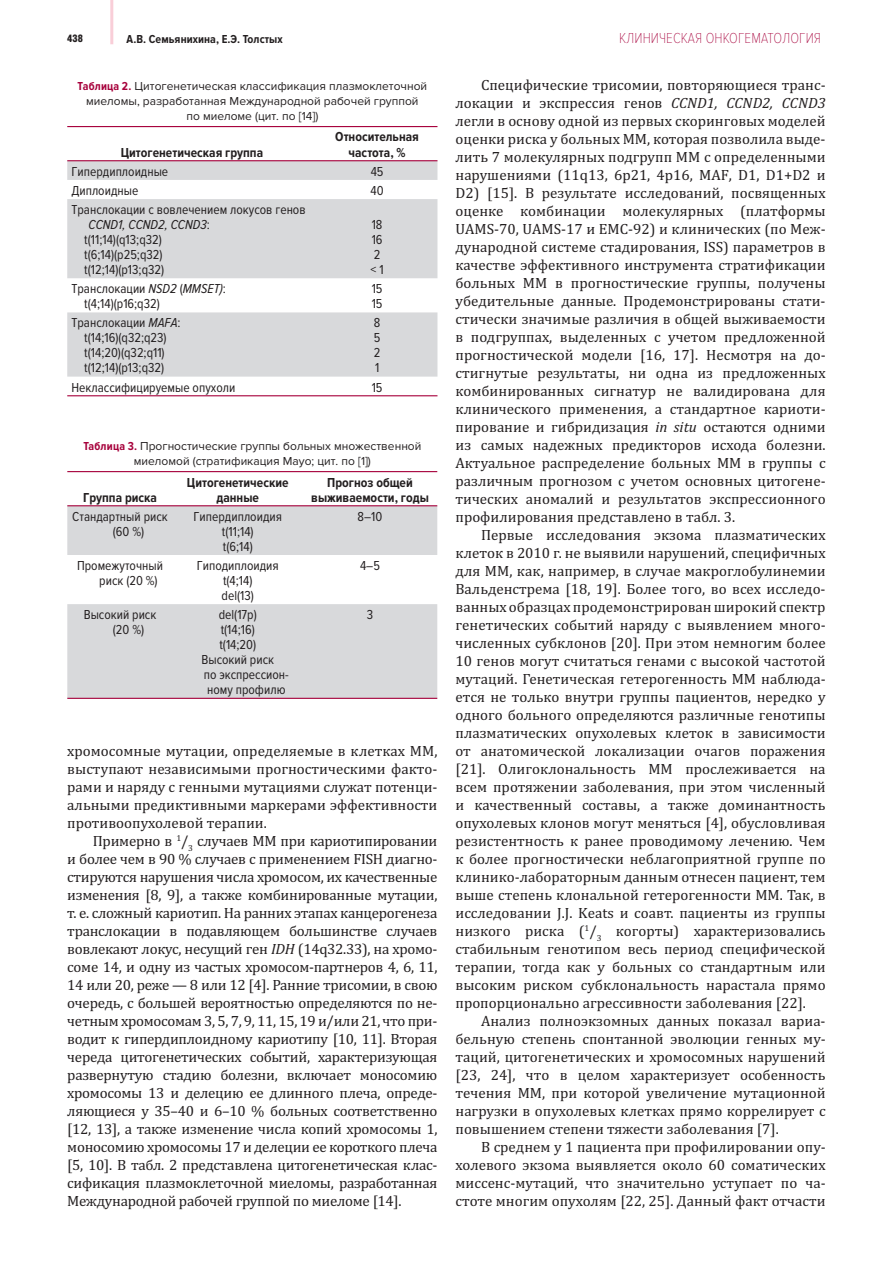
<style>
.page{position:relative;width:893px;height:1263px;background:#fff}
.page>*{position:absolute;margin:0;border:0;box-sizing:border-box;transform-origin:0 0}
.t1{font:15px/18px "Cambria";color:#231f20;text-align:justify}
.t2{font:100 15px "Proxima Nova Cond";letter-spacing:.005em;color:#a7023c}
.t3{font:13.5px/15px "Proxima Nova Cond";color:#231f20}
.t4{font:700 13.5px/15px "Proxima Nova Cond";color:#231f20;text-align:center}
.t5{font:italic 13.5px "Proxima Nova Cond";color:#231f20}
.t6{font:12px/15px "Proxima Nova";color:#231f20;text-align:center}
.t7{font:700 12px "Proxima Nova Cond";letter-spacing:.005em;color:#231f20}
.t8{font:900 10.5px "Helios Cond";color:#231f20}
.s1{font-family:"Proxima Nova Cond";font-weight:700;color:#a7023c}
.s2{font-style:normal}
.s3{font-style:italic}
</style>
<div class="page">
<hr style="left:110px;top:0;width:3px;height:44px;background:#f9ced8">
<svg style="left:67px;top:161px;width:370px;height:216px;fill:#d8d9db"></svg>
<hr style="left:67px;top:126px;width:370px;height:1px;background:#a7023c">
<hr style="left:67px;top:160px;width:370px;height:1px;background:#a7023c">
<hr style="left:67px;top:395px;width:370px;height:1px;background:#a7023c">
<svg style="left:67px;top:506px;width:370px;height:192px;fill:#d8d9db"></svg>
<hr style="left:67px;top:471px;width:370px;height:1px;background:#a7023c">
<hr style="left:67px;top:505px;width:370px;height:1px;background:#a7023c">
<hr style="left:67px;top:698px;width:370px;height:1px;background:#a7023c">
<p class="t8" style="left:67px;top:35px;width:17px">438</p>
<p class="t7" style="left:127px;top:35px;width:158px">А.В. Семьянихина, Е.Э. Толстых</p>
<p class="t2" style="left:619px;top:33px;width:203px">КЛИНИЧЕСКАЯ ОНКОГЕМАТОЛОГИЯ</p>
<p class="t6" style="left:77px;top:79px;width:351px"><span class="s1">Таблица 2.</span> Цитогенетическая классификация плазмоклеточной миеломы, разработанная Международной рабочей группой<br>по миеломе (цит. по [14])</p>
<p class="t4" style="left:121px;top:146px;width:144px">Цитогенетическая группа</p>
<p class="t4" style="left:335px;top:131px;width:85px">Относительная частота, %</p>
<p class="t3" style="left:72px;top:165px;width:98px">Гипердиплоидные</p>
<p class="t3" style="left:371px;top:165px;width:14px">45</p>
<p class="t3" style="left:72px;top:184px;width:68px">Диплоидные</p>
<p class="t3" style="left:371px;top:184px;width:15px">40</p>
<p class="t3" style="left:72px;top:203px;width:236px">Транслокации с вовлечением локусов генов</p>
<p class="t5" style="left:89px;top:220px;width:123px">CCND1, CCND2, CCND3<span class="s2">:</span></p>
<p class="t3" style="left:84px;top:233px;width:79px">t(11;14)(q13;q32)</p>
<p class="t3" style="left:84px;top:248px;width:80px">t(6;14)(p25;q32)</p>
<p class="t3" style="left:84px;top:263px;width:81px">t(12;14)(p13;q32)</p>
<p class="t3" style="left:371px;top:218px;width:15px">18<br>16<br>2 &lt; 1</p>
<p class="t3" style="left:84px;top:282px;width:143px;text-indent:-13px">Транслокации <span class="s3">NSD2</span> (<span class="s3">MMSET)</span>: t(4;14) (p16;q32)</p>
<p class="t3" style="left:372px;top:282px;width:12px">15<br>15</p>
<p class="t3" style="left:72px;top:316px;width:111px;text-align:center">Транслокации <span class="s3">MAFA</span>: t(14;16)(q32;q23) t(14;20)(q32;q11) t(12;14)(p13;q32)</p>
<p class="t3" style="left:374px;top:316px;width:8px;text-align:justify">8<br>5<br>2<br>1</p>
<p class="t3" style="left:72px;top:381px;width:165px">Неклассифицируемые опухоли</p>
<p class="t3" style="left:372px;top:381px;width:12px">15</p>
<p class="t6" style="left:83px;top:439px;width:340px"><span class="s1">Таблица 3.</span> Прогностические группы больных множественной миеломой (стратификация Mayo; цит. по [1])</p>
<p class="t4" style="left:83px;top:491px;width:76px">Группа риска</p>
<p class="t4" style="left:187px;top:476px;width:103px">Цитогенетические данные</p>
<p class="t4" style="left:311px;top:476px;width:119px">Прогноз общей выживаемости, годы</p>
<p class="t3" style="left:113px;top:510px;width:57px;text-indent:-41px">Стандартный риск (60 %)</p>
<p class="t3" style="left:194px;top:510px;width:90px;text-align:center">Гипердиплоидия t(11;14)<br>t(6;14)</p>
<p class="t3" style="left:358px;top:510px;width:26px">8– 10</p>
<p class="t3" style="left:99px;top:559px;width:65px;text-indent:-22px">Промежуточный риск (20 %)</p>
<p class="t3" style="left:197px;top:559px;width:84px;text-align:center">Гиподиплоидия t(4;14)<br>del(13)</p>
<p class="t3" style="left:360px;top:559px;width:21px">4–5</p>
<p class="t3" style="left:113px;top:608px;width:45px;text-indent:-29px">Высокий риск (20 %)</p>
<p class="t3" style="left:219px;top:608px;width:40px">del(17p)</p>
<p class="t3" style="left:367px;top:608px;width:8px">3</p>
<p class="t3" style="left:221px;top:623px;width:36px">t(14;16)</p>
<p class="t3" style="left:219px;top:638px;width:38px">t(14;20)</p>
<p class="t3" style="left:201px;top:653px;width:74px">Высокий риск</p>
<p class="t3" style="left:204px;top:668px;width:87px">по экспрессион-</p>
<p class="t3" style="left:207px;top:683px;width:80px">ному профилю</p>
<p class="t1" style="left:67px;top:743px;width:372px">хромосомные мутации, определяемые в клетках ММ, выступают независимыми прогностическими факто&shy;рами и наряду с генными мутациями служат потенци&shy;альными предиктивными маркерами эффективности противоопухолевой терапии.</p>
<p class="t1" style="left:67px;top:833px;width:372px;text-indent:26px">Примерно в <sup>1</sup>/<sub>3</sub> случаев ММ при кариотипировании и более чем в 90 % случаев с применением FISH диагно&shy;стируются нарушения числа хромосом, их качественные изменения [8, 9], а также комбинированные мутации, т. е. сложный кариотип. На ранних этапах канцерогенеза транслокации в подавляющем большинстве случаев вовлекают локус, несущий ген <span class="s3">IDH</span> (14q32.33), на хромо&shy;соме 14, и одну из частых хромосом-партнеров 4, 6, 11, 14 или 20, реже — 8 или 12 [4]. Ранние трисомии, в свою очередь, с большей вероятностью определяются по не&shy;четным хромосомам 3, 5, 7, 9, 11, 15, 19 и/или 21, что при&shy;водит к гипердиплоидному кариотипу [10, 11]. Вторая череда цитогенетических событий, характеризующая развернутую стадию болезни, включает моносомию хромосомы 13 и делецию ее длинного плеча, опреде&shy;ляющиеся у 35–40 и 6–10 % больных соответственно [12, 13], а также изменение числа копий хромосомы 1, моносомию хромосомы 17 и делеции ее короткого плеча [5, 10]. В табл. 2 представлена цитогенетическая клас&shy;сификация плазмоклеточной миеломы, разработанная Международной рабочей группой по миеломе [14].</p>
<p class="t1" style="left:455px;top:77px;width:372px;text-indent:26px">Специфические трисомии, повторяющиеся транс&shy;локации и экспрессия генов <span class="s3">CCND1, CCND2, CCND3 </span>легли в основу одной из первых скоринговых моделей оценки риска у больных ММ, которая позволила выде&shy;лить 7 молекулярных подгрупп ММ с определенными нарушениями (11q13, 6p21, 4p16, MAF, D1, D1+D2 и D2) [15]. В результате исследований, посвященных оценке комбинации молекулярных (платформы UAMS-70, UAMS-17 и EMC-92) и клинических (по Меж&shy;дународной системе стадирования, ISS) параметров в качестве эффективного инструмента стратификации больных ММ в прогностические группы, получены убедительные данные. Продемонстрированы стати&shy;стически значимые различия в общей выживаемости в подгруппах, выделенных с учетом предложенной прогностической модели [16, 17]. Несмотря на до&shy;стигнутые результаты, ни одна из предложенных комбинированных сигнатур не валидирована для клинического применения, а стандартное кариоти&shy;пирование и гибридизация <span class="s3">in situ</span> остаются одними из самых надежных предикторов исхода болезни.<br>Актуальное распределение больных ММ в группы с различным прогнозом с учетом основных цитогене&shy;тических аномалий и результатов экспрессионного профилирования представлено в табл. 3.</p>
<p class="t1" style="left:455px;top:527px;width:372px;text-indent:26px">Первые исследования экзома плазматических клеток в 2010 г. не выявили нарушений, специфичных для ММ, как, например, в случае макроглобулинемии Вальденстрема [18, 19]. Более того, во всех исследо&shy;ванных образцах продемонстрирован широкий спектр генетических событий наряду с выявлением много&shy;численных субклонов [20]. При этом немногим более 10 генов могут считаться генами с высокой частотой мутаций. Генетическая гетерогенность ММ наблюда&shy;ется не только внутри группы пациентов, нередко у одного больного определяются различные генотипы плазматических опухолевых клеток в зависимости от анатомической локализации очагов поражения [21]. Олигоклональность ММ прослеживается на всем протяжении заболевания, при этом численный и качественный составы, а также доминантность опухолевых клонов могут меняться [4], обусловливая резистентность к ранее проводимому лечению. Чем к более прогностически неблагоприятной группе по клинико-лабораторным данным отнесен пациент, тем выше степень клональной гетерогенности ММ. Так, в исследовании J.J. Keats и соавт. пациенты из группы низкого риска (<sup>1</sup>/<sub>3</sub> когорты) характеризовались стабильным генотипом весь период специфической терапии, тогда как у больных со стандартным или высоким риском субклональность нарастала прямо пропорционально агрессивности заболевания [22].</p>
<p class="t1" style="left:455px;top:1013px;width:372px;text-indent:26px">Анализ полноэкзомных данных показал вариа&shy;бельную степень спонтанной эволюции генных му&shy;таций, цитогенетических и хромосомных нарушений [23, 24], что в целом характеризует особенность течения ММ, при которой увеличение мутационной нагрузки в опухолевых клетках прямо коррелирует с повышением степени тяжести заболевания [7].</p>
<p class="t1" style="left:455px;top:1139px;width:372px;text-indent:26px">В среднем у 1 пациента при профилировании опу&shy;холевого экзома выявляется около 60 соматических миссенс-мутаций, что значительно уступает по ча&shy;стоте многим опухолям [22, 25]. Данный факт отчасти</p>
</div>
